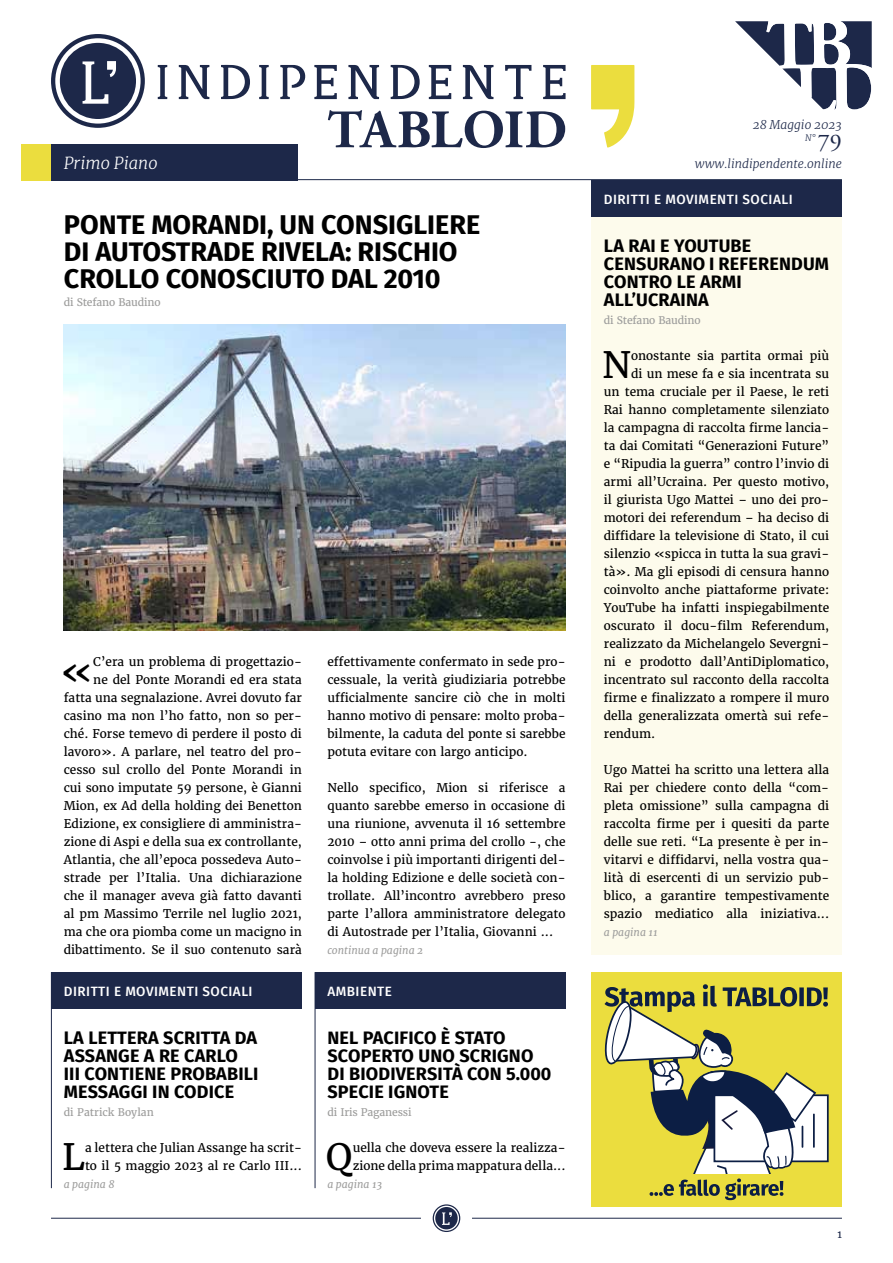
<style>
.page{position:relative;width:893px;height:1263px;background:#fff}
.page>*{position:absolute;margin:0;border:0;box-sizing:border-box;transform-origin:0 0}
.t1{font:700 54px "Adobe Garamond Pro";color:#1d2849}
.t2{font:36.15px "Merriweather";color:#000}
.t3{font:700 27px/27px "Fira Sans";color:#000}
.t4{font:24px "Adobe Garamond Pro";color:#1d2849}
.t5{font:700 18px/18px "Fira Sans";letter-spacing:.01em;color:#000}
.t6{font:italic 300 16.5px "Merriweather";color:#fff}
.t7{font:500 13.5px "Fira Sans";letter-spacing:.035em;color:#fff}
.t8{font:12px/18px "Merriweather";color:#000;text-align:justify}
.t9{font:italic 300 12px "Merriweather";color:#1d2849}
.t10{font:10.5px "Merriweather";letter-spacing:-.015em;color:#9d9d9c}
.t11{font:italic 10.5px "Merriweather";color:#9d9d9c}
.t12{font:10.5px "Merriweather";color:#1d2849}
.t13{font:italic 300 9px "Merriweather";color:#1d2849}
</style>
<div class="page">
<svg style="left:429px;top:65px;width:22px;height:34px"></svg>
<svg style="left:543px;top:65px;width:23px;height:34px"></svg>
<svg style="left:158px;top:65px;width:9px;height:34px"></svg>
<svg style="left:259px;top:65px;width:10px;height:34px"></svg>
<svg style="left:280px;top:65px;width:57px;height:34px"></svg>
<svg style="left:505px;top:65px;width:26px;height:34px"></svg>
<svg style="left:221px;top:65px;width:29px;height:34px"></svg>
<svg style="left:391px;top:65px;width:29px;height:34px"></svg>
<svg style="left:463px;top:65px;width:30px;height:34px"></svg>
<svg style="left:51px;top:34px;width:94px;height:94px"></svg>
<svg style="left:348px;top:65px;width:31px;height:34px"></svg>
<svg style="left:179px;top:65px;width:30px;height:34px"></svg>
<svg style="left:591px;top:65px;width:43px;height:83px"></svg>
<svg style="left:735px;top:21px;width:137px;height:89px"></svg>
<hr style="left:51px;top:179px;width:791px;height:1px;background:#1d2849">
<hr style="left:51px;top:1218px;width:370px;height:1px;background:#1d2849">
<hr style="left:472px;top:1218px;width:370px;height:1px;background:#1d2849">
<svg style="left:433px;top:1204px;width:27px;height:28px"></svg>
<div style="left:591px;top:180px;width:251px;height:774px;background:#fdfbec"></div>
<div style="left:51px;top:144px;width:247px;height:36px;background:#1d2849"></div>
<div style="left:21px;top:144px;width:30px;height:36px;background:#ebdd3e"></div>
<div style="left:591px;top:972px;width:251px;height:234px;background:#ebdd3e"></div>
<svg style="left:604px;top:984px;width:224px;height:216px"></svg>
<div style="left:591px;top:180px;width:251px;height:36px;background:#1d2849"></div>
<div style="left:315px;top:972px;width:250px;height:36px;background:#1d2849"></div>
<hr style="left:315px;top:972px;width:1px;height:216px;background:#1d2849">
<div style="left:51px;top:972px;width:251px;height:36px;background:#1d2849"></div>
<hr style="left:51px;top:972px;width:1px;height:216px;background:#1d2849">
<img style="left:64px;top:324px;width:502px;height:306px">
<h3 class="t6" style="left:64px;top:152px;width:95px">Primo Piano</h3>
<h1 class="t1" style="left:327px;top:99px;width:241px">TABLOID</h1>
<h3 class="t3" style="left:64px;top:209px;width:418px">PONTE MORANDI, UN CONSIGLIERE<br>DI AUTOSTRADE RIVELA: RISCHIO<br>CROLLO CONOSCIUTO DAL 2010</h3>
<p class="t10" style="left:64px;top:296px;width:98px">di Stefano Baudino</p>
<p class="t8" style="left:64px;top:653px;width:240px;text-align:right">C’era un problema di progettazio-<br>ne del Ponte Morandi ed era stata fatta una segnalazione. Avrei dovuto far casino ma non l’ho fatto, non so per&shy;ché. Forse temevo di perdere il posto di lavoro». A parlare, nel teatro del pro&shy;cesso sul crollo del Ponte Morandi in cui sono imputate 59 persone, è Gianni Mion, ex Ad della holding dei Benetton Edizione, ex consigliere di amministra&shy;zione di Aspi e della sua ex controllante, Atlantia, che all’epoca possedeva Auto&shy;strade per l’Italia. Una dichiarazione che il manager aveva già fatto davanti al pm Massimo Terrile nel luglio 2021, ma che ora piomba come un macigno in dibattimento. Se il suo contenuto sarà</p>
<p class="t8" style="left:327px;top:653px;width:240px">effettivamente confermato in sede pro&shy;cessuale, la verità giudiziaria potrebbe ufficialmente sancire ciò che in molti hanno motivo di pensare: molto proba&shy;bilmente, la caduta del ponte si sarebbe potuta evitare con largo anticipo.</p>
<h2 class="t2" style="left:60px;top:648px;width:35px">«</h2>
<p class="t8" style="left:327px;top:779px;width:240px">Nello specifico, Mion si riferisce a quanto sarebbe emerso in occasione di una riunione, avvenuta il 16 settembre 2010 – otto anni prima del crollo -, che coinvolse i più importanti dirigenti del&shy;la holding Edizione e delle società con&shy;trollate. All’incontro avrebbero preso parte l’allora amministratore delegato di Autostrade per l’Italia, Giovanni ...</p>
<p class="t11" style="left:327px;top:944px;width:97px">continua a pagina 2</p>
<p class="t7" style="left:327px;top:981px;width:66px">AMBIENTE</p>
<h3 class="t5" style="left:327px;top:1027px;width:225px">NEL PACIFICO È STATO<br>SCOPERTO UNO SCRIGNO<br>DI BIODIVERSITÀ CON 5.000<br>SPECIE IGNOTE</h3>
<p class="t10" style="left:327px;top:1106px;width:86px">di Iris Paganessi</p>
<h2 class="t2" style="left:326px;top:1134px;width:28px">Q</h2>
<p class="t8" style="left:353px;top:1139px;width:214px">uella che doveva essere la realizza&shy;zione della prima mappatura della...</p>
<p class="t11" style="left:327px;top:1178px;width:56px">a pagina 13</p>
<p class="t7" style="left:64px;top:981px;width:190px">DIRITTI E MOVIMENTI SOCIALI</p>
<h3 class="t5" style="left:64px;top:1027px;width:196px">LA LETTERA SCRITTA DA<br>ASSANGE A RE CARLO<br>III CONTIENE PROBABILI<br>MESSAGGI IN CODICE</h3>
<p class="t10" style="left:64px;top:1106px;width:92px">di Patrick Boylan</p>
<h2 class="t2" style="left:62px;top:1134px;width:25px">L</h2>
<p class="t8" style="left:85px;top:1139px;width:218px">a lettera che Julian Assange ha scrit&shy;to il 5 maggio 2023 al re Carlo III...</p>
<p class="t11" style="left:64px;top:1178px;width:52px">a pagina 8</p>
<p class="t9" style="left:753px;top:118px;width:91px">28 Maggio 2023</p>
<p class="t13" style="left:805px;top:132px;width:12px">N°</p>
<h3 class="t4" style="left:818px;top:128px;width:25px">79</h3>
<p class="t9" style="left:695px;top:156px;width:149px">www.lindipendente.online</p>
<p class="t7" style="left:604px;top:189px;width:190px">DIRITTI E MOVIMENTI SOCIALI</p>
<h3 class="t5" style="left:604px;top:235px;width:227px">LA RAI E YOUTUBE<br>CENSURANO I REFERENDUM<br>CONTRO LE ARMI<br>ALL’UCRAINA</h3>
<p class="t10" style="left:604px;top:314px;width:98px">di Stefano Baudino</p>
<h2 class="t2" style="left:602px;top:342px;width:30px">N</h2>
<p class="t8" style="left:631px;top:347px;width:200px">onostante sia partita ormai più</p>
<p class="t8" style="left:631px;top:365px;width:200px">di un mese fa e sia incentrata su</p>
<p class="t8" style="left:604px;top:383px;width:227px">un tema cruciale per il Paese, le reti</p>
<p class="t8" style="left:604px;top:401px;width:227px">Rai hanno completamente silenziato</p>
<p class="t8" style="left:604px;top:419px;width:227px">la campagna di raccolta firme lancia-</p>
<p class="t8" style="left:604px;top:437px;width:227px">ta dai Comitati “Generazioni Future”</p>
<p class="t8" style="left:604px;top:455px;width:227px">e “Ripudia la guerra” contro l’invio di</p>
<p class="t8" style="left:604px;top:473px;width:227px">armi all’Ucraina. Per questo motivo,</p>
<p class="t8" style="left:604px;top:491px;width:227px">il giurista Ugo Mattei – uno dei pro-</p>
<p class="t8" style="left:604px;top:509px;width:227px">motori dei referendum – ha deciso di</p>
<p class="t8" style="left:604px;top:527px;width:227px">diffidare la televisione di Stato, il cui</p>
<p class="t8" style="left:604px;top:545px;width:227px">silenzio «spicca in tutta la sua gravi-</p>
<p class="t8" style="left:604px;top:563px;width:227px">tà». Ma gli episodi di censura hanno</p>
<p class="t8" style="left:604px;top:581px;width:227px">coinvolto anche piattaforme private:</p>
<p class="t8" style="left:604px;top:599px;width:227px">YouTube ha infatti inspiegabilmente</p>
<p class="t8" style="left:604px;top:617px;width:227px">oscurato il docu-film Referendum,</p>
<p class="t8" style="left:604px;top:635px;width:227px">realizzato da Michelangelo Severgni-</p>
<p class="t8" style="left:604px;top:653px;width:227px">ni e prodotto dall’AntiDiplomatico,</p>
<p class="t8" style="left:604px;top:671px;width:227px">incentrato sul racconto della raccolta</p>
<p class="t8" style="left:604px;top:689px;width:227px">firme e finalizzato a rompere il muro</p>
<p class="t8" style="left:604px;top:707px;width:227px">della generalizzata omertà sui refe-</p>
<p class="t8" style="left:604px;top:725px;width:53px">rendum.</p>
<p class="t8" style="left:604px;top:761px;width:227px">Ugo Mattei ha scritto una lettera alla Rai per chiedere conto della “com&shy;pleta omissione” sulla campagna di raccolta firme per i quesiti da parte delle sue reti. “La presente è per in&shy;vitarvi e diffidarvi, nella vostra qua&shy;lità di esercenti di un servizio pub&shy;blico, a garantire tempestivamente spazio mediatico alla iniziativa...</p>
<p class="t11" style="left:604px;top:926px;width:56px">a pagina 11</p>
<p class="t12" style="left:837px;top:1227px;width:6px">1</p>
</div>
